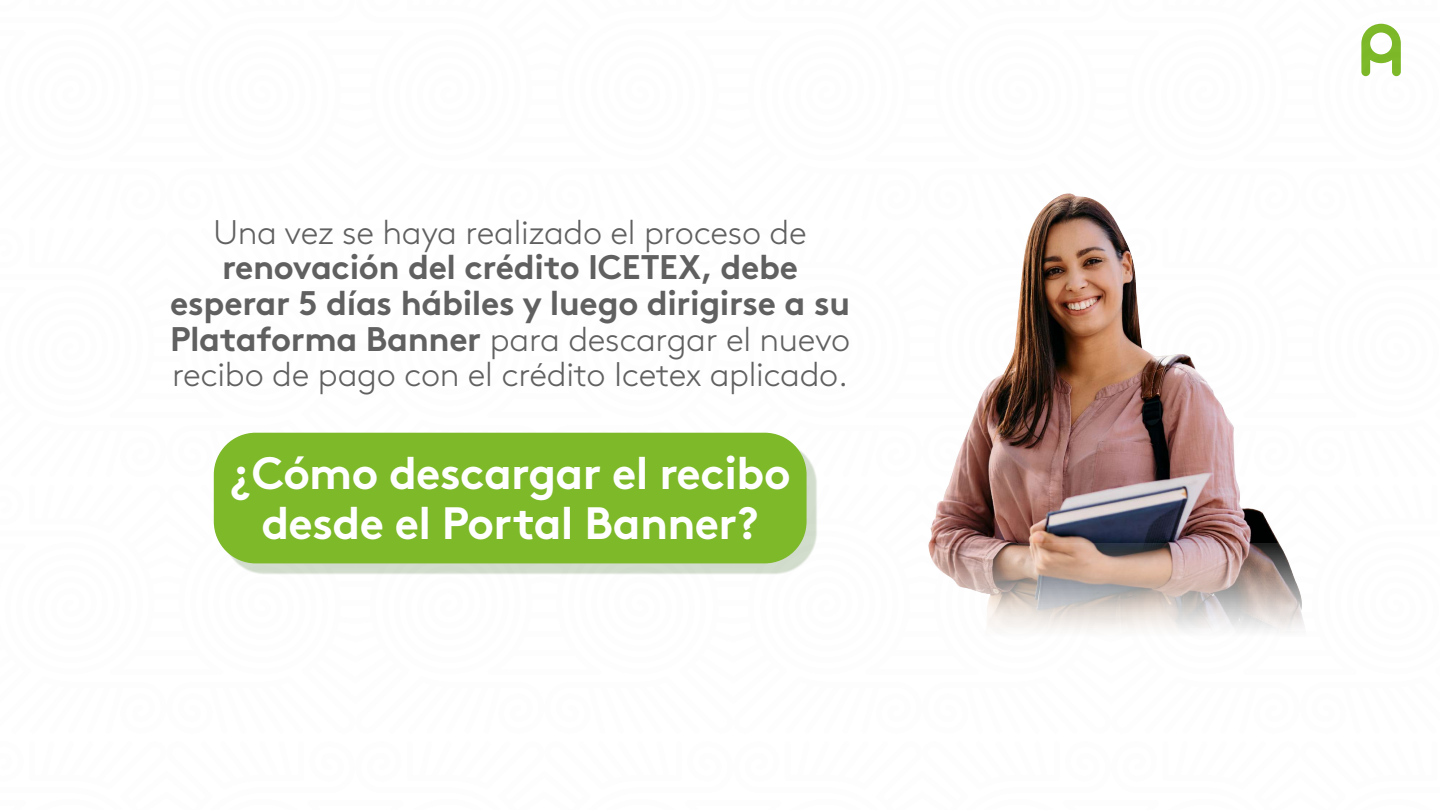
<style>
.page{position:relative;width:1440px;height:810px;background:#fff}
.page>*{position:absolute;margin:0;border:0;box-sizing:border-box;transform-origin:0 0}
.t1{font:700 45.3px/49.7px "Brown Std";letter-spacing:-.015em;color:#fff;text-align:center}
.t2{font:700 34.12px/35.7px "Brown Std";letter-spacing:-.01em;color:#606060;text-align:center}
.t3{font:300 34.12px "Brown Std";letter-spacing:-.01em;color:#606060}
.s1{font-weight:300}
</style>
<div class="page">
<img style="left:221px;top:440px;width:596px;height:134px">
<div style="left:214px;top:433px;width:593px;height:130px;background:#7db928;border-radius:42px"></div>
<img style="left:928px;top:220px;width:376px;height:411px">
<svg style="left:1035px;top:23px;width:366px;height:197px"></svg>
<p class="t3" style="left:214px;top:212px;width:595px">Una vez se haya realizado el proceso de</p>
<p class="t2" style="left:170px;top:249px;width:682px">renovación del crédito ICETEX, debe esperar 5 días hábiles y luego dirigirse a su Plataforma Banner <span class="s1">para descargar el nuevo recibo de pago con el crédito Icetex aplicado.</span></p>
<h1 class="t1" style="left:230px;top:448px;width:562px">¿Cómo descargar el recibo desde el Portal Banner?</h1>
</div>
